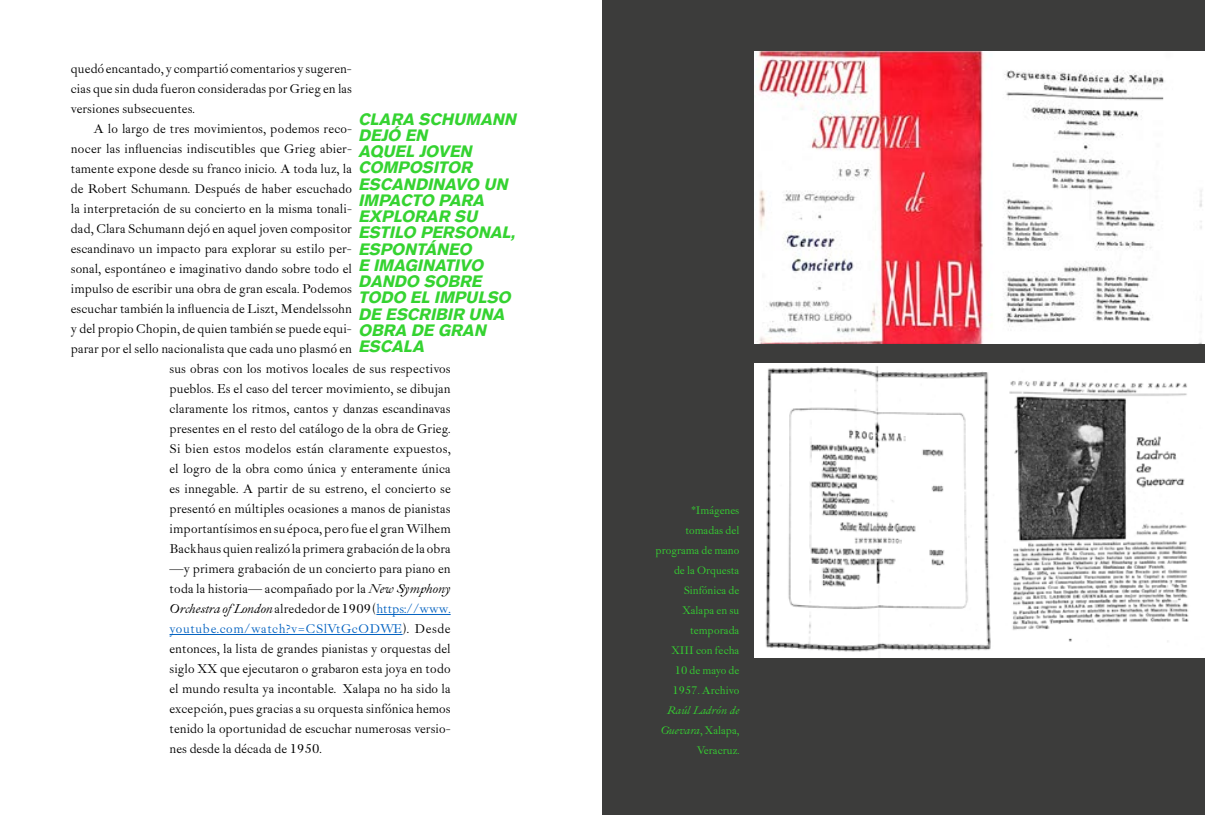
<style>
.page{position:relative;width:1205px;height:815px;background:#fff}
.page>*{position:absolute;margin:0;border:0;box-sizing:border-box;transform-origin:0 0}
.t1{font:italic 900 16.25px/16.2px "Basic Commercial LT Com";color:#35d331}
.t2{font:13.12px/20px "Ibarra Real";letter-spacing:.005em;color:#000;text-align:justify}
.t3{font:italic 13.12px "Ibarra Real";letter-spacing:.005em;color:#000}
.t4{font:13.12px "Ibarra Real";letter-spacing:.04em;color:#0563c1}
.t5{font:11.25px/20px "Ibarra Real";color:#35d331;text-align:right}
.t6{font:italic 11.25px/20px "Ibarra Real";color:#35d331;text-align:right}
.s1{font-style:italic}
.s2{font-style:normal}
.s3{font-style:normal;color:#0563c1}
.s4{color:#000}
</style>
<div class="page">
<div style="left:602px;top:0;width:603px;height:815px;background:#3c3c3b"></div>
<hr style="left:376px;top:614px;width:75px;height:1px;background:#0563c1">
<hr style="left:170px;top:634px;width:233px;height:1px;background:#0563c1">
<img style="left:754px;top:363px;width:451px;height:294px">
<img style="left:754px;top:52px;width:451px;height:292px">
<p class="t2" style="left:71px;top:59px;width:282px">quedó encantado, y compartió comentarios y sugeren&shy;cias que sin duda fueron consideradas por Grieg en las versiones subsecuentes.</p>
<p class="t2" style="left:93px;top:119px;width:260px">A lo largo de tres movimientos, podemos reco-</p>
<p class="t2" style="left:71px;top:139px;width:283px">nocer las influencias indiscutibles que Grieg abier-</p>
<p class="t2" style="left:71px;top:159px;width:283px">tamente expone desde su franco inicio. A toda luz, la</p>
<p class="t2" style="left:71px;top:179px;width:283px">de Robert Schumann. Después de haber escuchado</p>
<p class="t2" style="left:71px;top:199px;width:282px">la interpretación de su concierto en la misma tonali-</p>
<p class="t2" style="left:71px;top:219px;width:283px">dad, Clara Schumann dejó en aquel joven compositor</p>
<p class="t2" style="left:71px;top:239px;width:282px">escandinavo un impacto para explorar su estilo per-</p>
<p class="t2" style="left:71px;top:259px;width:283px">sonal, espontáneo e imaginativo dando sobre todo el</p>
<p class="t2" style="left:71px;top:279px;width:283px">impulso de escribir una obra de gran escala. Podemos</p>
<p class="t2" style="left:71px;top:299px;width:282px">escuchar también la influencia de Liszt, Mendelssohn</p>
<p class="t2" style="left:71px;top:319px;width:282px">y del propio Chopin, de quien también se puede equi-</p>
<p class="t2" style="left:71px;top:339px;width:283px">parar por el sello nacionalista que cada uno plasmó en</p>
<p class="t2" style="left:170px;top:359px;width:283px">sus obras con los motivos locales de sus respectivos</p>
<p class="t2" style="left:170px;top:379px;width:283px">pueblos. Es el caso del tercer movimiento, se dibujan</p>
<p class="t2" style="left:170px;top:399px;width:282px">claramente los ritmos, cantos y danzas escandinavas</p>
<p class="t2" style="left:170px;top:419px;width:282px">presentes en el resto del catálogo de la obra de Grieg.</p>
<p class="t2" style="left:170px;top:439px;width:283px">Si bien estos modelos están claramente expuestos,</p>
<p class="t2" style="left:170px;top:459px;width:282px">el logro de la obra como única y enteramente única</p>
<p class="t2" style="left:170px;top:479px;width:283px">es innegable. A partir de su estreno, el concierto se</p>
<p class="t2" style="left:170px;top:499px;width:282px">presentó en múltiples ocasiones a manos de pianistas</p>
<p class="t2" style="left:170px;top:519px;width:283px">importantísimos en su época, pero fue el gran Wilhem</p>
<p class="t2" style="left:170px;top:539px;width:283px">Backhaus quien realizó la primera grabación de la obra</p>
<p class="t2" style="left:170px;top:559px;width:282px">—y primera grabación de un concierto para piano en</p>
<p class="t2" style="left:170px;top:579px;width:282px">toda la historia— acompañado por la <span class="s1">New Symphony</span></p>
<p class="t3" style="left:170px;top:601px;width:283px">Orchestra of London <span class="s2">alrededor de 1909 (</span><span class="s3">https://www.</span></p>
<p class="t4" style="left:170px;top:621px;width:283px">youtube.com/watch?v=CSlVtGcODWE<span class="s4">). Desde</span></p>
<p class="t2" style="left:170px;top:639px;width:283px">entonces, la lista de grandes pianistas y orquestas del</p>
<p class="t2" style="left:170px;top:659px;width:282px">siglo XX que ejecutaron o grabaron esta joya en todo</p>
<p class="t2" style="left:170px;top:679px;width:283px">el mundo resulta ya incontable. Xalapa no ha sido la</p>
<p class="t2" style="left:170px;top:699px;width:283px">excepción, pues gracias a su orquesta sinfónica hemos</p>
<p class="t2" style="left:170px;top:719px;width:283px">tenido la oportunidad de escuchar numerosas versio-</p>
<p class="t2" style="left:170px;top:739px;width:154px">nes desde la década de 1950.</p>
<p class="t1" style="left:359px;top:111px;width:159px">CLARA SCHUMANN<br>DEJÓ EN<br>AQUEL JOVEN<br>COMPOSITOR<br>ESCANDINAVO UN<br>IMPACTO PARA<br>EXPLORAR SU<br>ESTILO PERSONAL,<br>ESPONTÁNEO<br>E IMAGINATIVO<br>DANDO SOBRE<br>TODO EL IMPULSO<br>DE ESCRIBIR UNA<br>OBRA DE GRAN<br>ESCALA</p>
<p class="t5" style="left:656px;top:500px;width:85px">*Imágenes tomadas del programa de mano de la Orquesta<br>Sinfónica de<br>Xalapa en su temporada<br>XIII con fecha<br>10 de mayo de<br>1957. Archivo</p>
<p class="t6" style="left:661px;top:700px;width:80px">Raúl Ladrón de<br>Guevara<span class="s2">, Xalapa,<br>Veracruz.</span></p>
</div>
